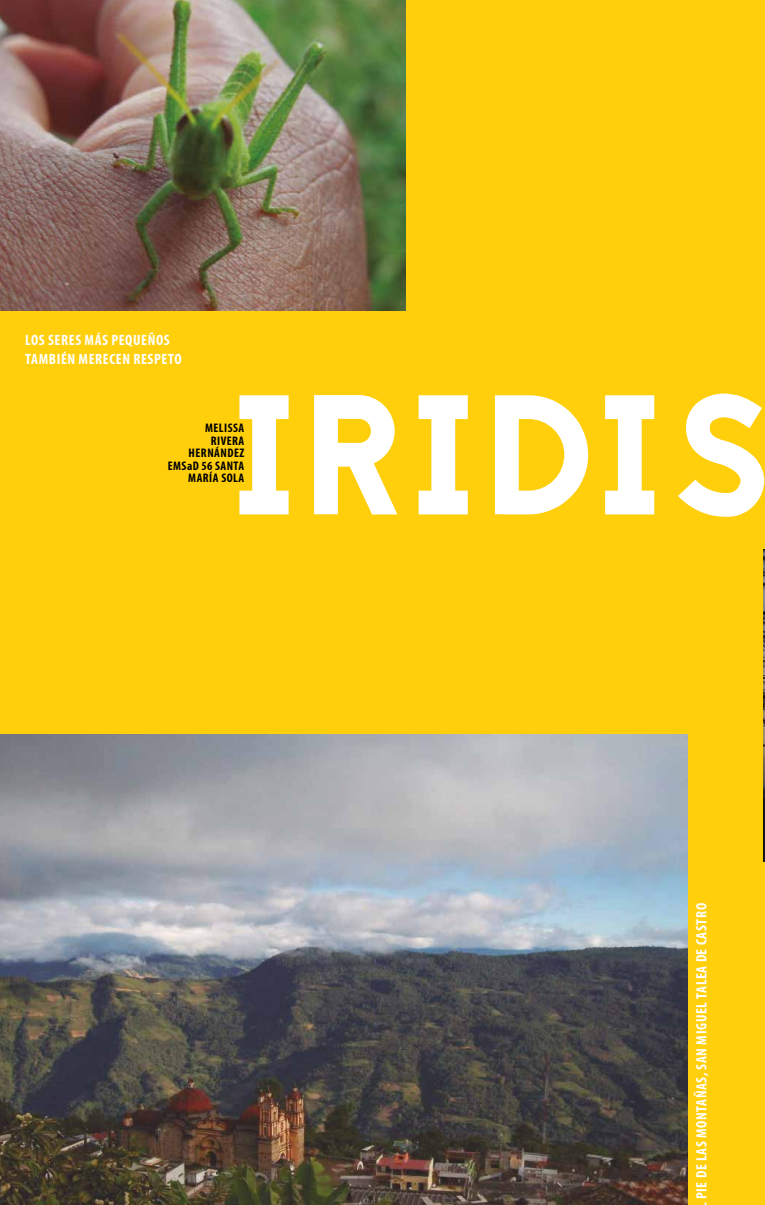
<style>
.page{position:relative;width:765px;height:1205px;background:#ffcf0c}
.page>*{position:absolute;margin:0;border:0;box-sizing:border-box;transform-origin:0 0}
.t1{font:170px "Jaapokki";letter-spacing:.03em;color:#fff}
.t2{font:700 condensed 15px/18.8px "Myriad Pro";letter-spacing:.04em;color:#fff}
.t3{font:700 condensed 12.5px/12.5px "Myriad Pro";letter-spacing:.04em;color:#000;text-align:right}
</style>
<div class="page">
<img style="left:0;top:735px;width:687px;height:470px">
<img style="left:0;top:0;width:406px;height:311px">
<img style="left:763px;top:550px;width:2px;height:311px">
<p class="t2" style="left:25px;top:331px;width:158px">LOS SERES MÁS PEQUEÑOS<br>TAMBIÉN MERECEN RESPETO</p>
<h1 class="t1" style="left:228px;top:337px;width:545px">IRIDIS</h1>
<p class="t3" style="left:168px;top:422px;width:78px">MELISSA<br>RIVERA<br>HERNÁNDEZ<br>EMSaD 56 SANTA<br>MARÍA SOLA</p>
<p class="t2" style="left:692px;top:1199px;width:298px;rotate:-90deg">PIE DE LAS MONTAÑAS, SAN MIGUEL TALEA DE CASTRO</p>
</div>
